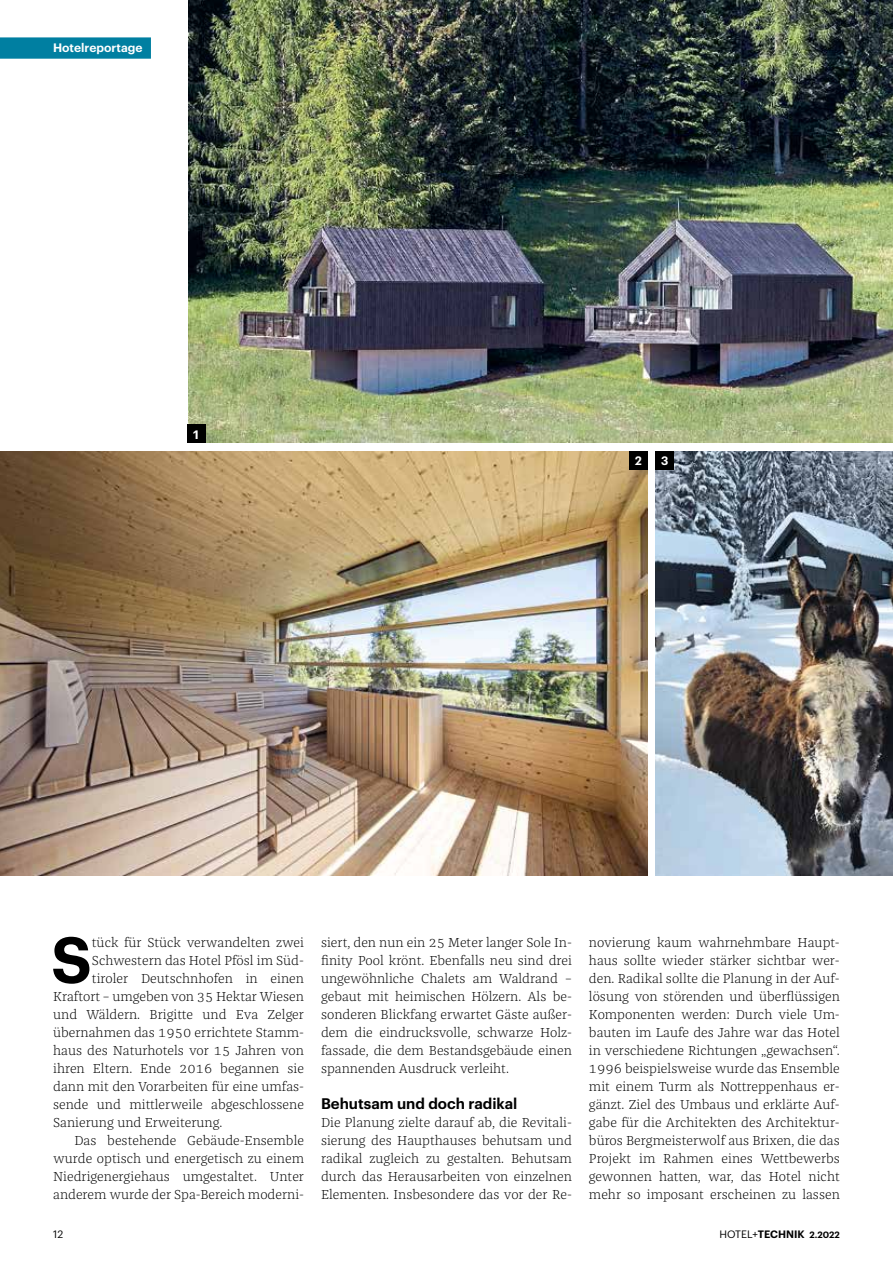
<style>
.page{position:relative;width:893px;height:1263px;background:#fff}
.page>*{position:absolute;margin:0;border:0;box-sizing:border-box;transform-origin:0 0}
.t1{font:600 63.9px "Graphik";color:#000}
.t2{font:600 15px "Graphik";color:#000}
.t3{font:300 13.5px/18px "Franziska Pro";color:#000;text-align:justify}
.t4{font:600 12px "Graphik";color:#fff}
.t5{font:600 10.5px "Graphik";color:#000}
.t6{font:10.5px "Graphik";color:#000}
.s1{font-weight:400}
.s2{font-size:9px}
</style>
<div class="page">
<div style="left:0;top:37px;width:151px;height:22px;background:#007fa1"></div>
<img style="left:0;top:451px;width:647px;height:424px">
<img style="left:656px;top:452px;width:237px;height:423px">
<div style="left:629px;top:451px;width:18px;height:18px;background:#000"></div>
<div style="left:656px;top:451px;width:18px;height:18px;background:#000"></div>
<img style="left:188px;top:0;width:705px;height:443px">
<div style="left:187px;top:425px;width:18px;height:18px;background:#000"></div>
<p class="t4" style="left:53px;top:39px;width:91px">Hotelreportage</p>
<p class="t4" style="left:192px;top:425px;width:9px">1</p>
<p class="t4" style="left:635px;top:452px;width:9px">2</p>
<p class="t4" style="left:661px;top:452px;width:9px">3</p>
<h1 class="t1" style="left:51px;top:911px;width:42px">S</h1>
<p class="t3" style="left:92px;top:933px;width:214px">tück für Stück verwandelten zwei</p>
<p class="t3" style="left:92px;top:951px;width:214px">Schwestern das Hotel Pfösl im Süd-</p>
<p class="t3" style="left:92px;top:969px;width:214px">tiroler Deutschnhofen in einen</p>
<p class="t3" style="left:53px;top:987px;width:252px">Kraftort – umgeben von 35 Hektar Wiesen</p>
<p class="t3" style="left:53px;top:1005px;width:252px">und Wäldern. Brigitte und Eva Zelger</p>
<p class="t3" style="left:53px;top:1023px;width:252px">übernahmen das 1950 errichtete Stamm-</p>
<p class="t3" style="left:53px;top:1041px;width:252px">haus des Naturhotels vor 15 Jahren von</p>
<p class="t3" style="left:53px;top:1059px;width:252px">ihren Eltern. Ende 2016 begannen sie</p>
<p class="t3" style="left:53px;top:1077px;width:252px">dann mit den Vorarbeiten für eine umfas-</p>
<p class="t3" style="left:53px;top:1095px;width:252px">sende und mittlerweile abgeschlossene</p>
<p class="t3" style="left:53px;top:1113px;width:171px">Sanierung und Erweiterung.</p>
<p class="t3" style="left:74px;top:1131px;width:231px">Das bestehende Gebäude-Ensemble</p>
<p class="t3" style="left:53px;top:1149px;width:252px">wurde optisch und energetisch zu einem</p>
<p class="t3" style="left:53px;top:1167px;width:252px">Niedrigenergiehaus umgestaltet. Unter</p>
<p class="t3" style="left:53px;top:1185px;width:252px">anderem wurde der Spa-Bereich moderni-</p>
<p class="t6" style="left:53px;top:1226px;width:12px">12</p>
<p class="t3" style="left:321px;top:933px;width:252px">siert, den nun ein 25 Meter langer Sole In&shy;finity Pool krönt. Ebenfalls neu sind drei ungewöhnliche Chalets am Waldrand – gebaut mit heimischen Hölzern. Als be&shy;sonderen Blickfang erwartet Gäste außer&shy;dem die eindrucksvolle, schwarze Holz&shy;fassade, die dem Bestandsgebäude einen spannenden Ausdruck verleiht.</p>
<p class="t2" style="left:321px;top:1092px;width:198px">Behutsam und doch radikal</p>
<p class="t3" style="left:321px;top:1113px;width:252px">Die Planung zielte darauf ab, die Revitali&shy;sierung des Haupthauses behutsam und radikal zugleich zu gestalten. Behutsam durch das Herausarbeiten von einzelnen Elementen. Insbesondere das vor der Re-</p>
<p class="t3" style="left:589px;top:933px;width:252px">novierung kaum wahrnehmbare Haupt&shy;haus sollte wieder stärker sichtbar wer&shy;den. Radikal sollte die Planung in der Auf&shy;lösung von störenden und überflüssigen Komponenten werden: Durch viele Um&shy;bauten im Laufe des Jahre war das Hotel in verschiedene Richtungen „gewachsen“.<br>1996 beispielsweise wurde das Ensemble mit einem Turm als Nottreppenhaus er&shy;gänzt. Ziel des Umbaus und erklärte Auf&shy;gabe für die Architekten des Architektur&shy;büros Bergmeisterwolf aus Brixen, die das Projekt im Rahmen eines Wettbewerbs gewonnen hatten, war, das Hotel nicht mehr so imposant erscheinen zu lassen</p>
<p class="t5" style="left:719px;top:1226px;width:122px"><span class="s1">HOTEL+</span>TECHNIK <span class="s2">2.2022</span></p>
</div>
